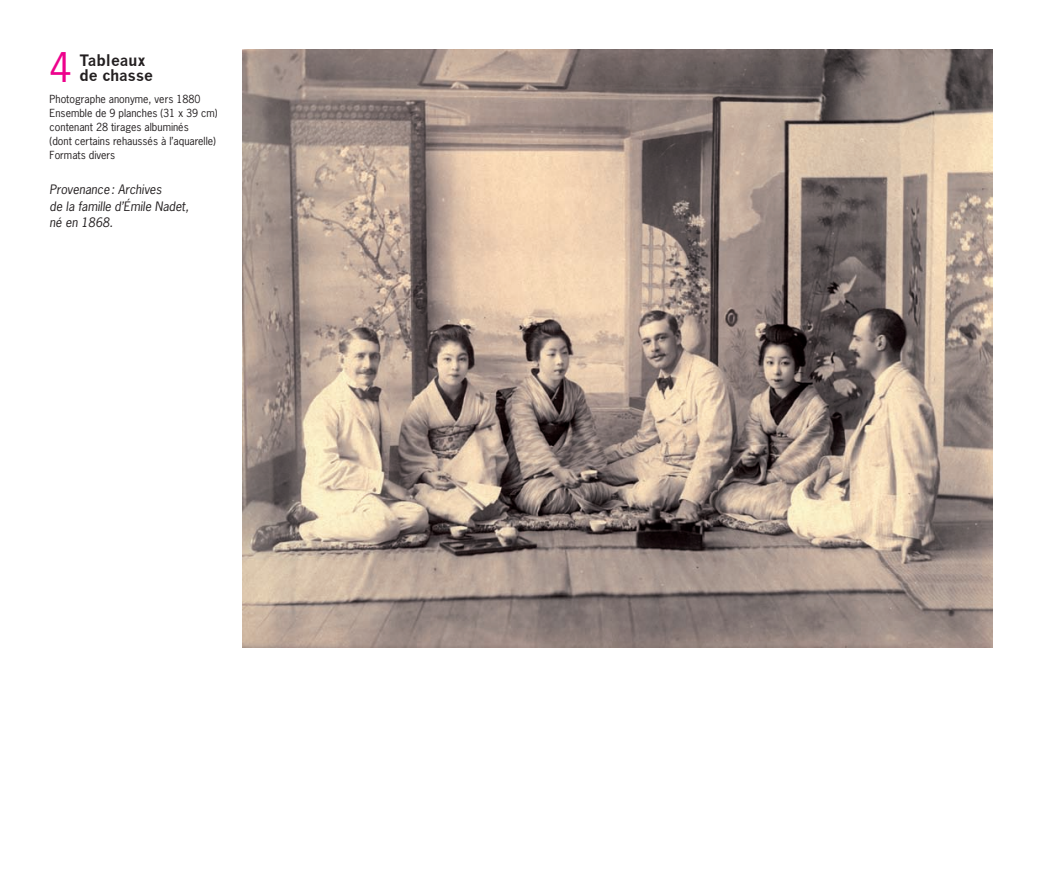
<style>
.page{position:relative;width:1042px;height:893px;background:#fff}
.page>*{position:absolute;margin:0;border:0;box-sizing:border-box;transform-origin:0 0}
.t1{font:38.5px "News Gothic";color:#ed028c}
.t2{font:700 15.4px/14.9px "News Gothic";color:#231f20}
.t3{font:italic 12.25px/16.6px "News Gothic";color:#231f20}
.t4{font:10.5px/14px "News Gothic";color:#231f20}
</style>
<div class="page">
<img style="left:242px;top:50px;width:750px;height:598px">
<h1 class="t1" style="left:50px;top:42px;width:24px">4</h1>
<h2 class="t2" style="left:79px;top:53px;width:75px">Tableaux de chasse</h2>
<p class="t4" style="left:50px;top:91px;width:170px">Photographe anonyme, vers 1880<br>Ensemble de 9 planches (31 x 39 cm) contenant 28 tirages albuminés<br>(dont certains rehaussés à l’aquarelle)<br>Formats divers</p>
<p class="t3" style="left:50px;top:181px;width:141px">Provenance: Archives<br>de la famille d’Émile Nadet, né en 1868.</p>
</div>
